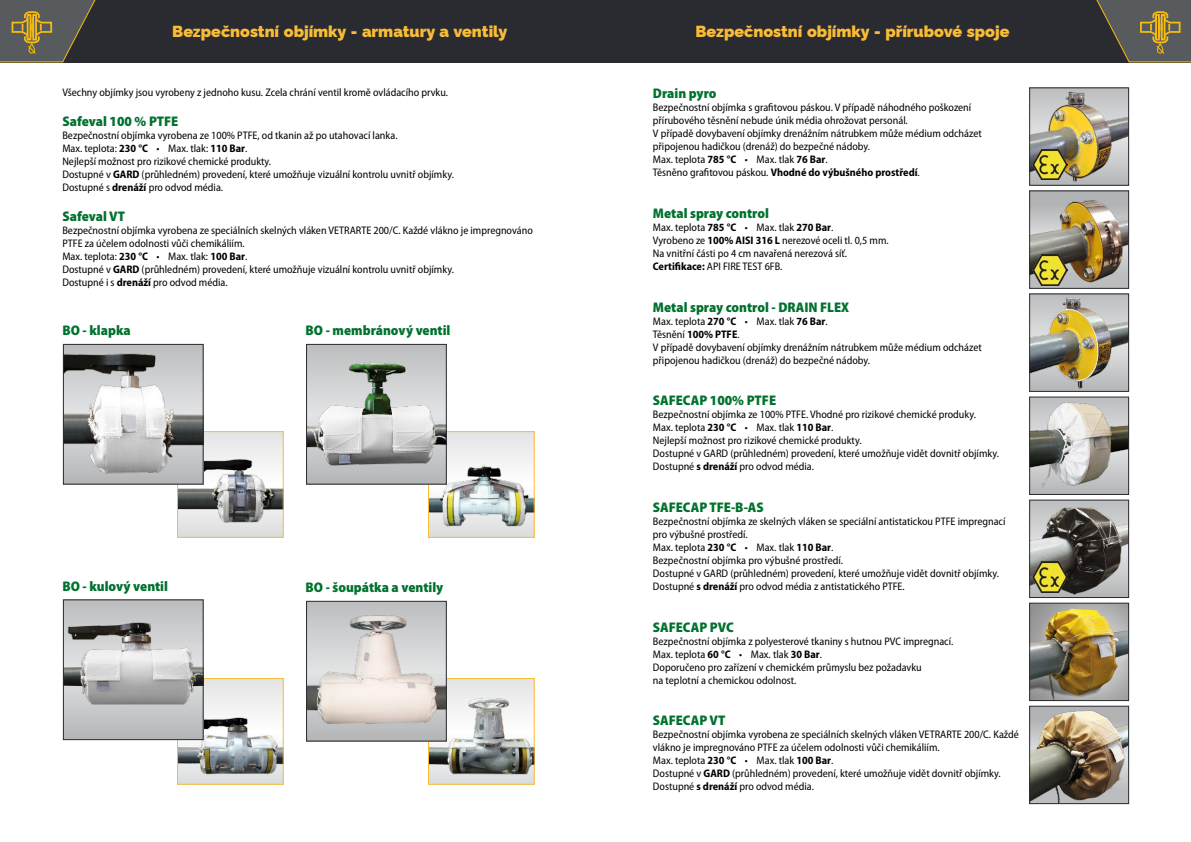
<style>
.page{position:relative;width:1191px;height:842px;background:#fff}
.page>*{position:absolute;margin:0;border:0;box-sizing:border-box;transform-origin:0 0}
.t1{font:900 16px "Rawline";color:#fabc37}
.t2{font:900 semi-condensed 14px "Myriad Pro";color:#00712e}
.t3{font:semi-condensed 11px/13px "Myriad Pro";color:#000}
.s1{font-weight:700}
</style>
<div class="page">
<div style="left:177px;top:432px;width:106px;height:105px;background:#e5e5e6"></div>
<img style="left:179px;top:456px;width:102px;height:67px">
<div style="left:177px;top:431px;width:106px;height:107px;border:1px solid #fabc37"></div>
<div style="left:177px;top:678px;width:106px;height:106px;background:#eceded"></div>
<img style="left:179px;top:714px;width:102px;height:68px">
<div style="left:177px;top:678px;width:106px;height:106px;border:1px solid #fabc37"></div>
<div style="left:428px;top:678px;width:106px;height:106px;background:#e5e6e7"></div>
<img style="left:430px;top:695px;width:102px;height:80px">
<div style="left:428px;top:678px;width:106px;height:106px;border:1px solid #fabc37"></div>
<svg style="left:430px;top:433px;width:102px;height:103px"></svg>
<img style="left:430px;top:462px;width:102px;height:67px">
<div style="left:428px;top:431px;width:106px;height:107px;border:1px solid #fabc37"></div>
<div style="left:63px;top:344px;width:140px;height:140px;background:#b9bbbc"></div>
<img style="left:65px;top:353px;width:136px;height:121px">
<div style="left:63px;top:344px;width:140px;height:140px;border:1px solid #292b31"></div>
<div style="left:306px;top:344px;width:140px;height:140px;background:#bebfc1"></div>
<img style="left:308px;top:363px;width:136px;height:103px">
<div style="left:306px;top:344px;width:140px;height:140px;border:1px solid #292b31"></div>
<div style="left:63px;top:600px;width:140px;height:140px;background:#c0c1c3"></div>
<img style="left:65px;top:621px;width:136px;height:89px">
<div style="left:63px;top:600px;width:140px;height:140px;border:1px solid #292b31"></div>
<div style="left:306px;top:601px;width:140px;height:140px;background:#bdbec0"></div>
<img style="left:308px;top:615px;width:136px;height:109px">
<div style="left:306px;top:601px;width:140px;height:140px;border:1px solid #292b31"></div>
<img style="left:1031px;top:399px;width:95px;height:94px">
<div style="left:1029px;top:397px;width:99px;height:98px;border:1px solid #292b31"></div>
<img style="left:1031px;top:296px;width:95px;height:94px">
<div style="left:1029px;top:294px;width:99px;height:98px;border:1px solid #292b31"></div>
<img style="left:1031px;top:605px;width:95px;height:94px">
<div style="left:1029px;top:603px;width:99px;height:98px;border:1px solid #292b31"></div>
<img style="left:1031px;top:708px;width:95px;height:94px">
<div style="left:1029px;top:706px;width:99px;height:98px;border:1px solid #292b31"></div>
<img style="left:1031px;top:193px;width:95px;height:94px">
<div style="left:1029px;top:191px;width:99px;height:98px;border:1px solid #292b31"></div>
<img style="left:1033px;top:255px;width:34px;height:30px">
<img style="left:1031px;top:90px;width:95px;height:93px">
<div style="left:1029px;top:88px;width:99px;height:97px;border:1px solid #292b31"></div>
<img style="left:1033px;top:149px;width:34px;height:30px">
<img style="left:1031px;top:502px;width:95px;height:94px">
<div style="left:1029px;top:500px;width:99px;height:98px;border:1px solid #292b31"></div>
<img style="left:1033px;top:562px;width:34px;height:30px">
<div style="left:0;top:0;width:595px;height:62px;background:#292b31"></div>
<div style="left:592px;top:0;width:599px;height:62px;background:#292b31"></div>
<svg style="left:1092px;top:0;width:99px;height:63px"></svg>
<svg style="left:0;top:0;width:100px;height:63px"></svg>
<h1 class="t1" style="left:172px;top:19px;width:336px">Bezpečnostní objímky - armatury a ventily</h1>
<h1 class="t1" style="left:695px;top:19px;width:315px">Bezpečnostní objímky - přírubové spoje</h1>
<p class="t3" style="left:62px;top:86px;width:387px">Všechny objímky jsou vyrobeny z jednoho kusu. Zcela chrání ventil kromě ovládacího prvku.</p>
<p class="t2" style="left:62px;top:113px;width:118px">Safeval 100 % PTFE</p>
<p class="t3" style="left:62px;top:129px;width:393px">Bezpečnostní objímka vyrobena ze 100% PTFE, od tkanin až po utahovací lanka.<br>Max. teplota: <span class="s1">230 °C</span> • Max. tlak: <span class="s1">110 Bar</span>.<br>Nejlepší možnost pro rizikové chemické produkty.<br>Dostupné v <span class="s1">GARD</span> (průhledném) provedení, které umožňuje vizuální kontrolu uvnitř objímky.<br>Dostupné s <span class="s1">drenáží</span> pro odvod média.</p>
<p class="t2" style="left:62px;top:208px;width:64px">Safeval VT</p>
<p class="t3" style="left:62px;top:224px;width:472px">Bezpečnostní objímka vyrobena ze speciálních skelných vláken VETRARTE 200/C. Každé vlákno je impregnováno PTFE za účelem odolnosti vůči chemikáliím.<br>Max. teplota: <span class="s1">230 °C</span> • Max. tlak: <span class="s1">100 Bar</span>.<br>Dostupné v <span class="s1">GARD</span> (průhledném) provedení, které umožňuje vizuální kontrolu uvnitř objímky.<br>Dostupné i s <span class="s1">drenáží</span> pro odvod média.</p>
<p class="t2" style="left:62px;top:323px;width:70px">BO - klapka</p>
<p class="t2" style="left:305px;top:323px;width:146px">BO - membránový ventil</p>
<p class="t2" style="left:62px;top:578px;width:107px">BO - kulový ventil</p>
<p class="t2" style="left:305px;top:580px;width:139px">BO - šoupátka a ventily</p>
<p class="t2" style="left:653px;top:86px;width:65px">Drain pyro</p>
<p class="t3" style="left:653px;top:101px;width:330px">Bezpečnostní objímka s grafitovou páskou. V případě náhodného poškození přírubového těsnění nebude únik média ohrožovat personál.<br>V případě dovybavení objímky drenážním nátrubkem může médium odcházet připojenou hadičkou (drenáž) do bezpečné nádoby.<br>Max. teplota <span class="s1">785 °C</span> • Max. tlak <span class="s1">76 Bar</span>.<br>Těsněno grafitovou páskou. <span class="s1">Vhodné do výbušného prostředí</span>.</p>
<p class="t2" style="left:653px;top:205px;width:117px">Metal spray control</p>
<p class="t3" style="left:653px;top:221px;width:237px">Max. teplota <span class="s1">785 °C</span> • Max. tlak <span class="s1">270 Bar</span>.<br>Vyrobeno ze <span class="s1">100% AISI 316 L</span> nerezové oceli tl. 0,5 mm.<br>Na vnitřní části po 4 cm navařená nerezová síť.<br><span class="s1">Certifikace:</span> API FIRE TEST 6FB.</p>
<p class="t2" style="left:653px;top:299px;width:198px">Metal spray control - DRAIN FLEX</p>
<p class="t3" style="left:653px;top:315px;width:330px">Max. teplota <span class="s1">270 °C</span> • Max. tlak <span class="s1">76 Bar</span>.<br>Těsnění <span class="s1">100% PTFE</span>.<br>V případě dovybavení objímky drenážním nátrubkem může médium odcházet připojenou hadičkou (drenáž) do bezpečné nádoby.</p>
<p class="t2" style="left:653px;top:393px;width:125px">SAFECAP 100% PTFE</p>
<p class="t3" style="left:653px;top:408px;width:347px">Bezpečnostní objímka ze 100% PTFE. Vhodné pro rizikové chemické produky.<br>Max. teplota <span class="s1">230 °C</span> • Max. tlak <span class="s1">110 Bar</span>.<br>Nejlepší možnost pro rizikové chemické produkty.<br>Dostupné v GARD (průhledném) provedení, které umožňuje vidět dovnitř objímky.<br>Dostupné <span class="s1">s drenáží</span> pro odvod média.</p>
<p class="t2" style="left:653px;top:499px;width:112px">SAFECAP TFE-B-AS</p>
<p class="t3" style="left:653px;top:515px;width:354px">Bezpečnostní objímka ze skelných vláken se speciální antistatickou PTFE impregnací pro výbušné prostředí.<br>Max. teplota <span class="s1">230 °C</span> • Max. tlak <span class="s1">110 Bar</span>.<br>Bezpečnostní objímka pro výbušné prostředí.<br>Dostupné v GARD (průhledném) provedení, které umožňuje vidět dovnitř objímky.<br>Dostupné <span class="s1">s drenáží</span> pro odvod média z antistatického PTFE.</p>
<p class="t2" style="left:653px;top:619px;width:82px">SAFECAP PVC</p>
<p class="t3" style="left:653px;top:635px;width:302px">Bezpečnostní objímka z polyesterové tkaniny s hutnou PVC impregnací.<br>Max. teplota <span class="s1">60 °C</span> • Max. tlak <span class="s1">30 Bar</span>.<br>Doporučeno pro zařízení v chemickém průmyslu bez požadavku<br>na teplotní a chemickou odolnost.</p>
<p class="t2" style="left:653px;top:713px;width:74px">SAFECAP VT</p>
<p class="t3" style="left:653px;top:728px;width:367px">Bezpečnostní objímka vyrobena ze speciálních skelných vláken VETRARTE 200/C. Každé vlákno je impregnováno PTFE za účelem odolnosti vůči chemikáliím.<br>Max. teplota <span class="s1">230 °C</span> • Max. tlak <span class="s1">100 Bar</span>.<br>Dostupné v <span class="s1">GARD</span> (průhledném) provedení, které umožňuje vidět dovnitř objímky.<br>Dostupné <span class="s1">s drenáží</span> pro odvod média.</p>
</div>
